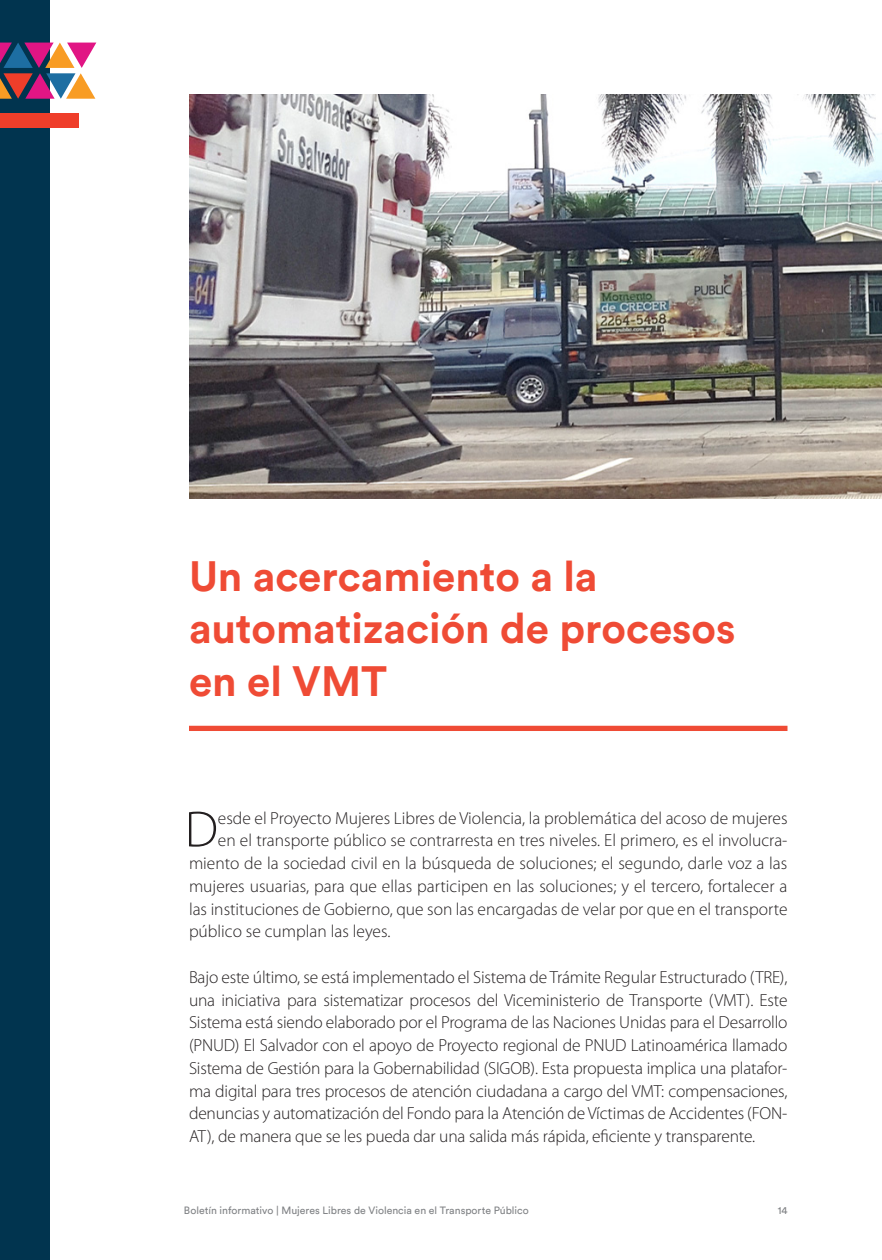
<style>
.page{position:relative;width:882px;height:1260px;background:#fff}
.page>*{position:absolute;margin:0;border:0;box-sizing:border-box;transform-origin:0 0}
.Paragraph_Style_1{font:300 51.27px "Myriad Pro";color:#231f20}
.t1{font:700 42px/52.5px "Circular Std";color:#ef4b35}
.Paragraph_Style_1-2{font:300 17.5px/22.8px "Myriad Pro";color:#231f20;text-align:justify}
.t2{font:10.5px "Circular Std";color:#808285}
</style>
<div class="page">
<div style="left:0;top:0;width:50px;height:1260px;background:#01344f"></div>
<svg style="left:0;top:43px;width:96px;height:56px"></svg>
<div style="left:0;top:113px;width:79px;height:15px;background:#ef3e2a"></div>
<div style="left:189px;top:726px;width:599px;height:5px;background:#ef4b35"></div>
<img style="left:189px;top:94px;width:693px;height:405px">
<p class="t1" style="left:189px;top:549px;width:548px">Un acercamiento a la automatización de procesos en el VMT</p>
<p class="Paragraph_Style_1" style="left:185px;top:798px;width:35px">D</p>
<p class="Paragraph_Style_1-2" style="left:218px;top:806px;width:571px">esde el Proyecto Mujeres Libres de Violencia, la problemática del acoso de mujeres</p>
<p class="Paragraph_Style_1-2" style="left:218px;top:829px;width:571px">en el transporte público se contrarresta en tres niveles. El primero, es el involucra-</p>
<p class="Paragraph_Style_1-2" style="left:189px;top:852px;width:600px">miento de la sociedad civil en la búsqueda de soluciones; el segundo, darle voz a las</p>
<p class="Paragraph_Style_1-2" style="left:189px;top:875px;width:600px">mujeres usuarias, para que ellas participen en las soluciones; y el tercero, fortalecer a</p>
<p class="Paragraph_Style_1-2" style="left:189px;top:897px;width:600px">las instituciones de Gobierno, que son las encargadas de velar por que en el transporte</p>
<p class="Paragraph_Style_1-2" style="left:189px;top:920px;width:203px">público se cumplan las leyes.</p>
<p class="Paragraph_Style_1-2" style="left:189px;top:966px;width:600px">Bajo este último, se está implementado el Sistema de Trámite Regular Estructurado (TRE), una iniciativa para sistematizar procesos del Viceministerio de Transporte (VMT). Este Sistema está siendo elaborado por el Programa de las Naciones Unidas para el Desarrollo (PNUD) El Salvador con el apoyo de Proyecto regional de PNUD Latinoamérica llamado Sistema de Gestión para la Gobernabilidad (SIGOB). Esta propuesta implica una platafor&shy;ma digital para tres procesos de atención ciudadana a cargo del VMT: compensaciones, denuncias y automatización del Fondo para la Atención de Víctimas de Accidentes (FON-AT), de manera que se les pueda dar una salida más rápida, eficiente y transparente.</p>
<p class="t2" style="left:184px;top:1204px;width:346px">Boletín informativo | Mujeres Libres de Violencia en el Transporte Público</p>
<p class="t2" style="left:778px;top:1204px;width:11px">14</p>
</div>
